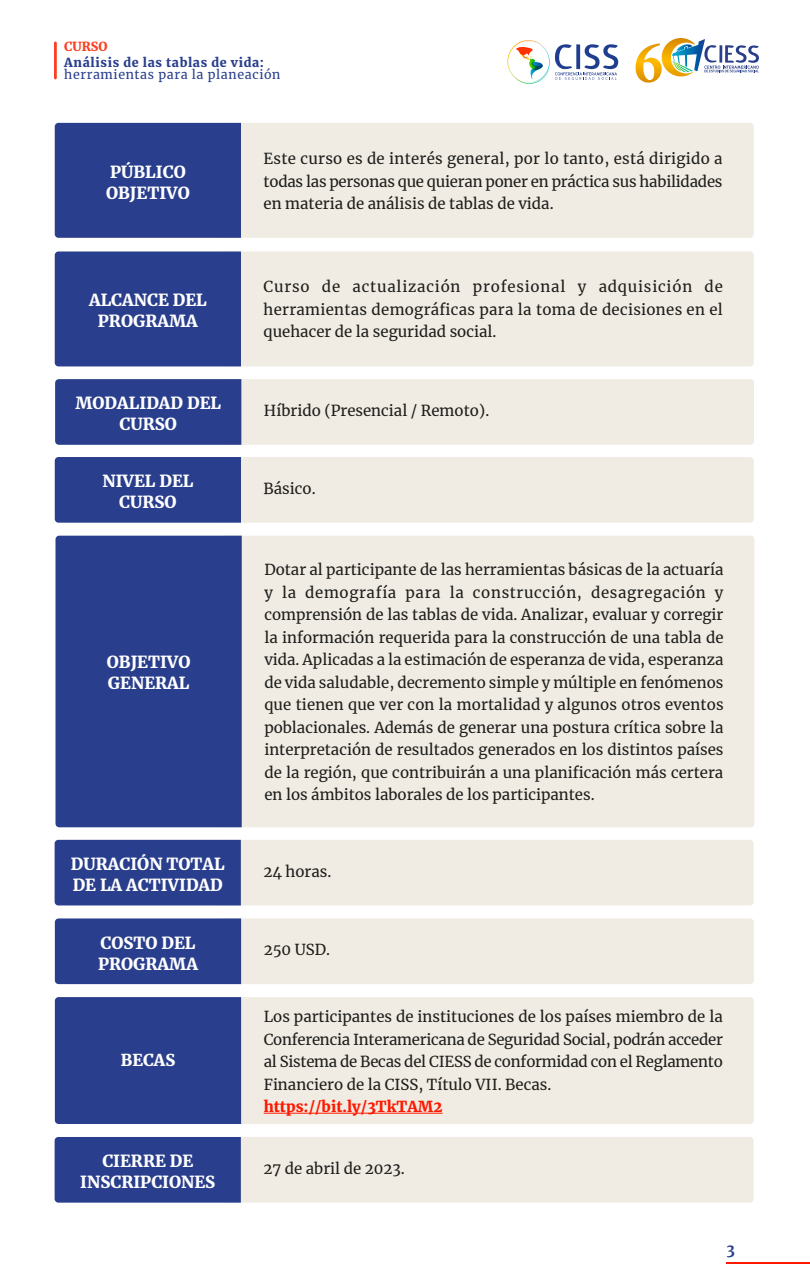
<style>
.page{position:relative;width:810px;height:1276px;background:#fff}
.page>*{position:absolute;margin:0;border:0;box-sizing:border-box;transform-origin:0 0}
.t1{font:900 16.5px/21px "Merriweather";color:#fff}
.t2{font:900 16.27px "Merriweather";color:#fff}
.t3{font:15px/22.5px "Merriweather";color:#1d1d1b;text-align:justify}
.t4{font:900 15px "Merriweather";color:#ff1800}
.t5{font:700 15px "Merriweather";color:#293e8c}
.t6{font:12.45px "Merriweather";letter-spacing:.05em;color:#293e8c}
.t7{font:900 12.45px "Merriweather";letter-spacing:.05em;color:#293e8c}
.t8{font:900 12.45px "Merriweather";color:#fa4022}
</style>
<div class="page">
<div style="left:241px;top:123px;width:513px;height:115px;background:#f0ece3"></div>
<div style="left:55px;top:123px;width:186px;height:115px;background:#293e8c"></div>
<div style="left:241px;top:251px;width:513px;height:115px;background:#f0ece3"></div>
<div style="left:55px;top:251px;width:186px;height:115px;background:#293e8c"></div>
<div style="left:242px;top:536px;width:512px;height:291px;background:#f0ece3"></div>
<div style="left:55px;top:536px;width:187px;height:291px;background:#293e8c"></div>
<svg style="left:55px;top:379px;width:699px;height:66px;background:#bbbdcc"></svg>
<svg style="left:55px;top:457px;width:699px;height:66px;background:#bbbecc"></svg>
<svg style="left:55px;top:840px;width:699px;height:65px;background:#bbbdcb"></svg>
<svg style="left:55px;top:918px;width:699px;height:66px;background:#bbbecc"></svg>
<div style="left:241px;top:997px;width:513px;height:127px;background:#f0ece3"></div>
<div style="left:55px;top:997px;width:186px;height:127px;background:#293e8c"></div>
<hr style="left:264px;top:1113px;width:179px;height:1px;background:#ff1800">
<svg style="left:55px;top:1137px;width:699px;height:65px;background:#bbbdcb"></svg>
<svg style="left:659px;top:38px;width:100px;height:40px"></svg>
<svg style="left:507px;top:40px;width:111px;height:44px"></svg>
<hr style="left:54px;top:42px;width:3px;height:37px;background:#fa4022">
<hr style="left:726px;top:1262px;width:84px;height:1px;background:#ff1800">
<p class="t8" style="left:64px;top:37px;width:45px">CURSO</p>
<p class="t7" style="left:64px;top:53px;width:201px">Análisis de las tablas de vida:</p>
<p class="t6" style="left:64px;top:66px;width:218px">herramientas para la planeación</p>
<p class="t1" style="left:106px;top:161px;width:85px">PÚBLICO<br>OBJETIVO</p>
<p class="t3" style="left:264px;top:147px;width:461px">Este curso es de interés general, por lo tanto, está dirigido a todas las personas que quieran poner en práctica sus habilidades en materia de análisis de tablas de vida.</p>
<p class="t1" style="left:89px;top:289px;width:119px;text-align:center">ALCANCE DEL<br>PROGRAMA</p>
<p class="t3" style="left:264px;top:275px;width:461px">Curso de actualización profesional y adquisición de herramientas demográficas para la toma de decisiones en el quehacer de la seguridad social.</p>
<p class="t1" style="left:76px;top:392px;width:147px;text-align:center">MODALIDAD DEL<br>CURSO</p>
<p class="t3" style="left:264px;top:399px;width:227px">Híbrido (Presencial / Remoto).</p>
<p class="t1" style="left:102px;top:470px;width:92px;text-align:center">NIVEL DEL<br>CURSO</p>
<p class="t3" style="left:264px;top:477px;width:54px">Básico.</p>
<p class="t1" style="left:107px;top:651px;width:85px">OBJETIVO<br>GENERAL</p>
<p class="t3" style="left:264px;top:558px;width:461px">Dotar al participante de las herramientas básicas de la actuaría y la demografía para la construcción, desagregación y comprensión de las tablas de vida. Analizar, evaluar y corregir la información requerida para la construcción de una tabla de vida. Aplicadas a la estimación de esperanza de vida, esperanza de vida saludable, decremento simple y múltiple en fenómenos que tienen que ver con la mortalidad y algunos otros eventos poblacionales. Además de generar una postura crítica sobre la interpretación de resultados generados en los distintos países de la región, que contribuirán a una planificación más certera en los ámbitos laborales de los participantes.</p>
<p class="t1" style="left:71px;top:853px;width:155px">DURACIÓN TOTAL<br>DE LA ACTIVIDAD</p>
<p class="t3" style="left:263px;top:860px;width:70px">24 horas.</p>
<p class="t1" style="left:98px;top:931px;width:101px">COSTO DEL<br>PROGRAMA</p>
<p class="t3" style="left:264px;top:938px;width:68px">250 USD.</p>
<p class="t2" style="left:121px;top:1049px;width:56px">BECAS</p>
<p class="t3" style="left:264px;top:1005px;width:461px">Los participantes de instituciones de los países miembro de la Conferencia Interamericana de Seguridad Social, podrán acceder al Sistema de Becas del CIESS de conformidad con el Reglamento Financiero de la CISS, Título VII. Becas.</p>
<p class="t4" style="left:264px;top:1096px;width:180px">https://bit.ly/3TkTAM2</p>
<p class="t1" style="left:80px;top:1150px;width:137px;text-align:center">CIERRE DE<br>INSCRIPCIONES</p>
<p class="t3" style="left:263px;top:1157px;width:143px">27 de abril de 2023.</p>
<p class="t5" style="left:726px;top:1239px;width:10px">3</p>
</div>
